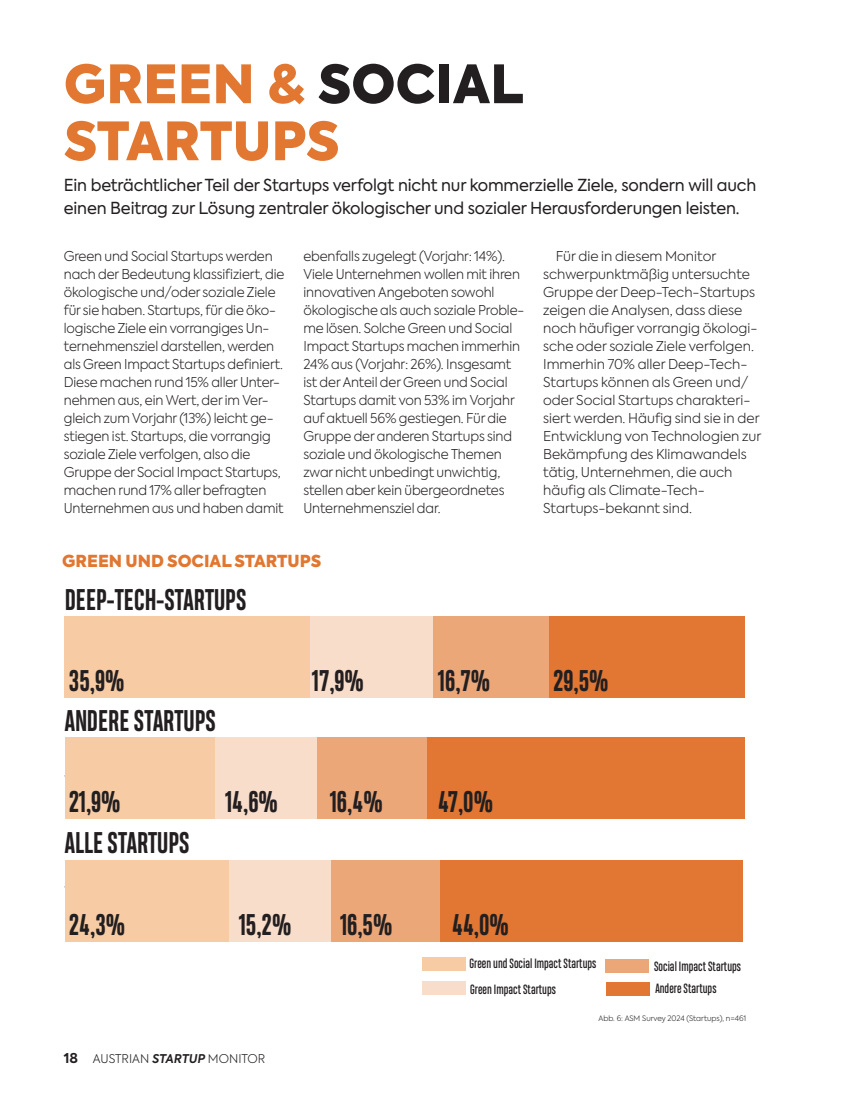
<style>
.page{position:relative;width:851px;height:1106px;background:#fff}
.page>*{position:absolute;margin:0;border:0;box-sizing:border-box;transform-origin:0 0}
.t1{font:900 52.5px/57px "Axiforma";color:#e17730}
.t2{font:700 28.2px "Heading Pro Compressed";color:#231f20}
.t3{font:16.5px/22.5px "Axiforma";letter-spacing:-.01em;color:#231f20}
.t4{font:900 16.5px "Axiforma";color:#e17730}
.t5{font:300 13.5px/18px "Axiforma";letter-spacing:-.01em;color:#231f20}
.t6{font:12.6px "Heading Pro Compressed";color:#231f20}
.t7{font:300 12px "Axiforma";color:#231f20}
.t8{font:300 7.5px "Axiforma";color:#231f20}
.s1{color:#231f20}
.s2{font-weight:700;font-size:13.5px}
.s3{font-weight:600;font-style:italic}
</style>
<div class="page">
<div style="left:548px;top:616px;width:196px;height:81px;background:#e17732"></div>
<div style="left:426px;top:736px;width:318px;height:82px;background:#e17732"></div>
<div style="left:439px;top:860px;width:304px;height:82px;background:#e17732"></div>
<div style="left:433px;top:616px;width:115px;height:81px;background:#eca779"></div>
<div style="left:317px;top:736px;width:109px;height:82px;background:#eca779"></div>
<div style="left:330px;top:860px;width:109px;height:82px;background:#eca779"></div>
<div style="left:310px;top:616px;width:123px;height:81px;background:#f9ddcb"></div>
<div style="left:215px;top:736px;width:102px;height:82px;background:#f9ddcb"></div>
<div style="left:228px;top:860px;width:102px;height:82px;background:#f9ddcb"></div>
<div style="left:65px;top:616px;width:245px;height:81px;background:#f7cca4"></div>
<div style="left:65px;top:736px;width:150px;height:82px;background:#f7cca4"></div>
<div style="left:65px;top:860px;width:163px;height:82px;background:#f7cca4"></div>
<div style="left:422px;top:957px;width:44px;height:13px;background:#f7cca4"></div>
<div style="left:605px;top:958px;width:44px;height:14px;background:#eca779"></div>
<div style="left:606px;top:981px;width:44px;height:14px;background:#e17732"></div>
<div style="left:422px;top:980px;width:44px;height:14px;background:#f9ddcb"></div>
<h1 class="t1" style="left:64px;top:56px;width:461px">GREEN &amp; <span class="s1">SOCIAL<br></span>STARTUPS</h1>
<p class="t3" style="left:64px;top:174px;width:694px">Ein beträchtlicher Teil der Startups verfolgt nicht nur kommerzielle Ziele, sondern will auch einen Beitrag zur Lösung zentraler ökologischer und sozialer Herausforderungen leisten.</p>
<p class="t5" style="left:64px;top:247px;width:222px">Green und Social Startups werden nach der Bedeutung klassifiziert, die ökologische und/oder soziale Ziele für sie haben. Startups, für die öko&shy;logische Ziele ein vorrangiges Un&shy;ternehmensziel darstellen, werden als Green Impact Startups definiert.<br>Diese machen rund 15% aller Unter&shy;nehmen aus, ein Wert, der im Ver&shy;gleich zum Vorjahr (13%) leicht ge&shy;stiegen ist. Startups, die vorrangig soziale Ziele verfolgen, also die Gruppe der Social Impact Startups, machen rund 17% aller befragten Unternehmen aus und haben damit</p>
<p class="t5" style="left:303px;top:247px;width:222px">ebenfalls zugelegt (Vorjahr: 14%).<br>Viele Unternehmen wollen mit ihren innovativen Angeboten sowohl ökologische als auch soziale Proble&shy;me lösen. Solche Green und Social Impact Startups machen immerhin 24% aus (Vorjahr: 26%). Insgesamt ist der Anteil der Green und Social Startups damit von 53% im Vorjahr auf aktuell 56% gestiegen. Für die Gruppe der anderen Startups sind soziale und ökologische Themen zwar nicht unbedingt unwichtig, stellen aber kein übergeordnetes Unternehmensziel dar.</p>
<p class="t5" style="left:543px;top:247px;width:220px;text-indent:13px">Für die in diesem Monitor schwerpunktmäßig untersuchte<br>Gruppe der Deep-Tech-Startups zeigen die Analysen, dass diese noch häufiger vorrangig ökologi&shy;sche oder soziale Ziele verfolgen.<br>Immerhin 70% aller Deep-Tech-<br>Startups können als Green und/ oder Social Startups charakteri&shy;siert werden. Häufig sind sie in der<br>Entwicklung von Technologien zur<br>Bekämpfung des Klimawandels tätig, Unternehmen, die auch häufig als Climate-Tech-<br>Startups-bekannt sind.</p>
<p class="t4" style="left:62px;top:549px;width:260px">GREEN UND SOCIAL STARTUPS</p>
<h2 class="t2" style="left:65px;top:582px;width:183px">DEEP-TECH-STARTUPS</h2>
<h2 class="t2" style="left:69px;top:663px;width:57px">35,9%</h2>
<h2 class="t2" style="left:65px;top:704px;width:153px">ANDERE STARTUPS</h2>
<h2 class="t2" style="left:69px;top:784px;width:53px">21,9%</h2>
<h2 class="t2" style="left:65px;top:825px;width:126px">ALLE STARTUPS</h2>
<h2 class="t2" style="left:225px;top:784px;width:54px">14,6%</h2>
<h2 class="t2" style="left:312px;top:663px;width:53px">17,9%</h2>
<h2 class="t2" style="left:330px;top:784px;width:54px">16,4%</h2>
<h2 class="t2" style="left:69px;top:907px;width:58px">24,3%</h2>
<h2 class="t2" style="left:239px;top:907px;width:54px">15,2%</h2>
<h2 class="t2" style="left:340px;top:907px;width:54px">16,5%</h2>
<p class="t7" style="left:64px;top:1050px;width:203px"><span class="s2">18</span> AUSTRIAN <span class="s3">STARTUP</span> MONITOR</p>
<h2 class="t2" style="left:438px;top:663px;width:53px">16,7%</h2>
<h2 class="t2" style="left:438px;top:784px;width:56px">47,0%</h2>
<h2 class="t2" style="left:452px;top:907px;width:58px">44,0%</h2>
<h2 class="t2" style="left:553px;top:663px;width:57px">29,5%</h2>
<p class="t6" style="left:469px;top:956px;width:128px">Green und Social Impact Startups</p>
<p class="t6" style="left:470px;top:982px;width:87px">Green Impact Startups</p>
<p class="t6" style="left:654px;top:958px;width:88px">Social Impact Startups</p>
<p class="t6" style="left:655px;top:981px;width:63px">Andere Startups</p>
<p class="t8" style="left:598px;top:1013px;width:149px">Abb. 6: ASM Survey 2024 (Startups), n=461</p>
</div>
